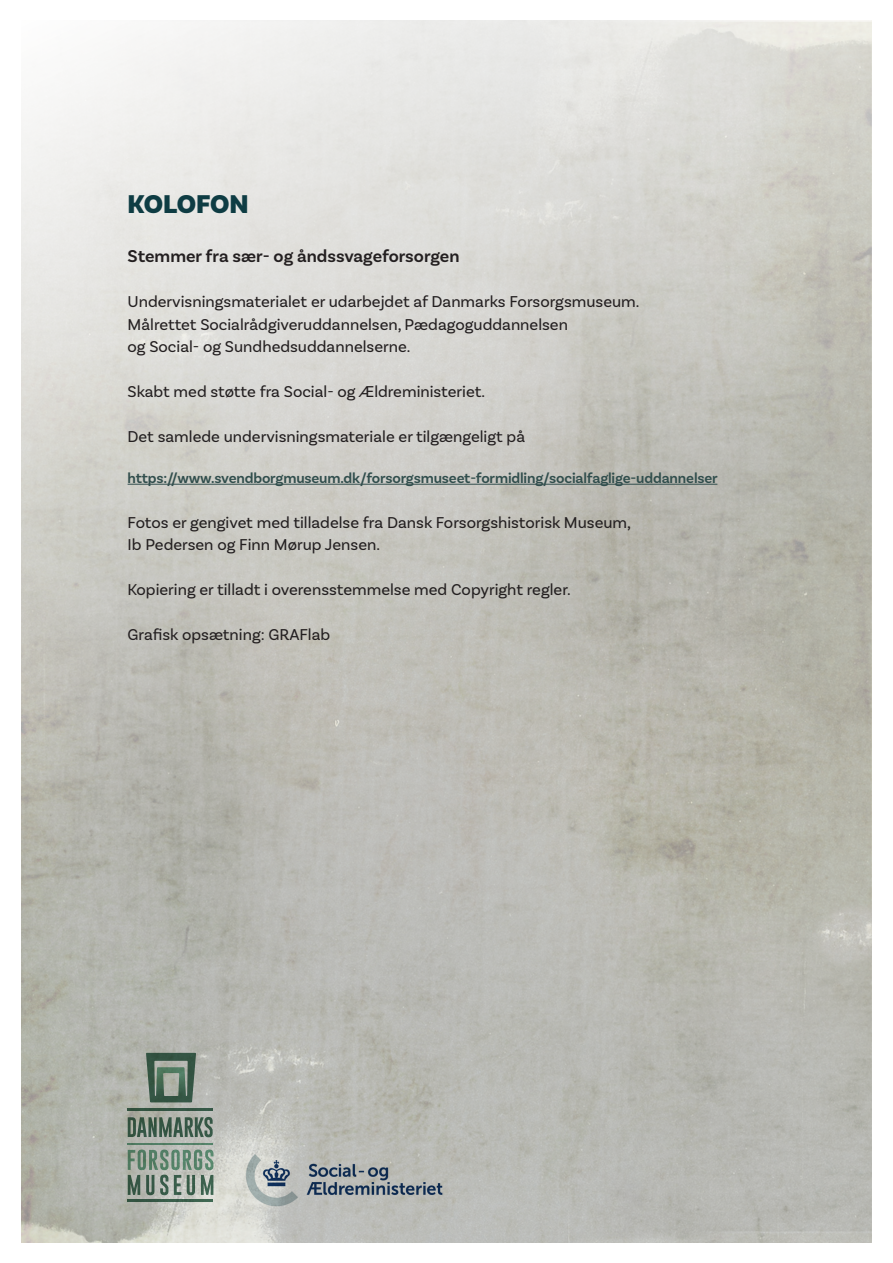
<style>
.page{position:relative;width:893px;height:1263px;background:#fff}
.page>*{position:absolute;margin:0;border:0;box-sizing:border-box;transform-origin:0 0}
.t1{font:900 27px "Basic Sans";letter-spacing:-.005em;color:#0e3c43}
.t2{font:600 18px "Basic Sans";color:#231f20}
.t3{font:16.5px/22.5px "Basic Sans";color:#231f20}
.t4{font:600 15px "Basic Sans";letter-spacing:-.01em;color:#314e4d}
</style>
<div class="page">
<img style="left:21px;top:20px;width:851px;height:1223px">
<hr style="left:128px;top:484px;width:589px;height:1px;background:#314e4d">
<svg style="left:146px;top:1053px;width:50px;height:49px;background:#637a6b"></svg>
<svg style="left:128px;top:1117px;width:85px;height:20px;background:#6a7d70"></svg>
<svg style="left:128px;top:1149px;width:85px;height:46px;background:#8a9c8f"></svg>
<hr style="left:128px;top:1143px;width:85px;height:1px;background:#72ae90">
<hr style="left:128px;top:1199px;width:85px;height:2px;background:#4a7762">
<hr style="left:128px;top:1108px;width:85px;height:3px;background:#4a7762">
<img style="left:223px;top:1144px;width:245px;height:72px">
<h1 class="t1" style="left:128px;top:187px;width:123px">KOLOFON</h1>
<p class="t2" style="left:128px;top:245px;width:333px">Stemmer fra sær- og åndssvageforsorgen</p>
<p class="t3" style="left:128px;top:290px;width:513px">Undervisningsmaterialet er udarbejdet af Danmarks Forsorgsmuseum.<br>Målrettet Socialrådgiveruddannelsen, Pædagoguddannelsen<br>og Social- og Sundhedsuddannelserne.</p>
<p class="t3" style="left:128px;top:380px;width:359px">Skabt med støtte fra Social- og Ældreministeriet.</p>
<p class="t3" style="left:128px;top:425px;width:399px">Det samlede undervisningsmateriale er tilgængeligt på</p>
<p class="t4" style="left:128px;top:469px;width:592px">https://www.svendborgmuseum.dk/forsorgsmuseet-formidling/socialfaglige-uddannelser</p>
<p class="t3" style="left:128px;top:511px;width:505px">Fotos er gengivet med tilladelse fra Dansk Forsorgshistorisk Museum,<br>Ib Pedersen og Finn Mørup Jensen.</p>
<p class="t3" style="left:128px;top:578px;width:445px">Kopiering er tilladt i overensstemmelse med Copyright regler.</p>
<p class="t3" style="left:128px;top:623px;width:204px">Grafsk opsætning: GRAFlab</p>
</div>
